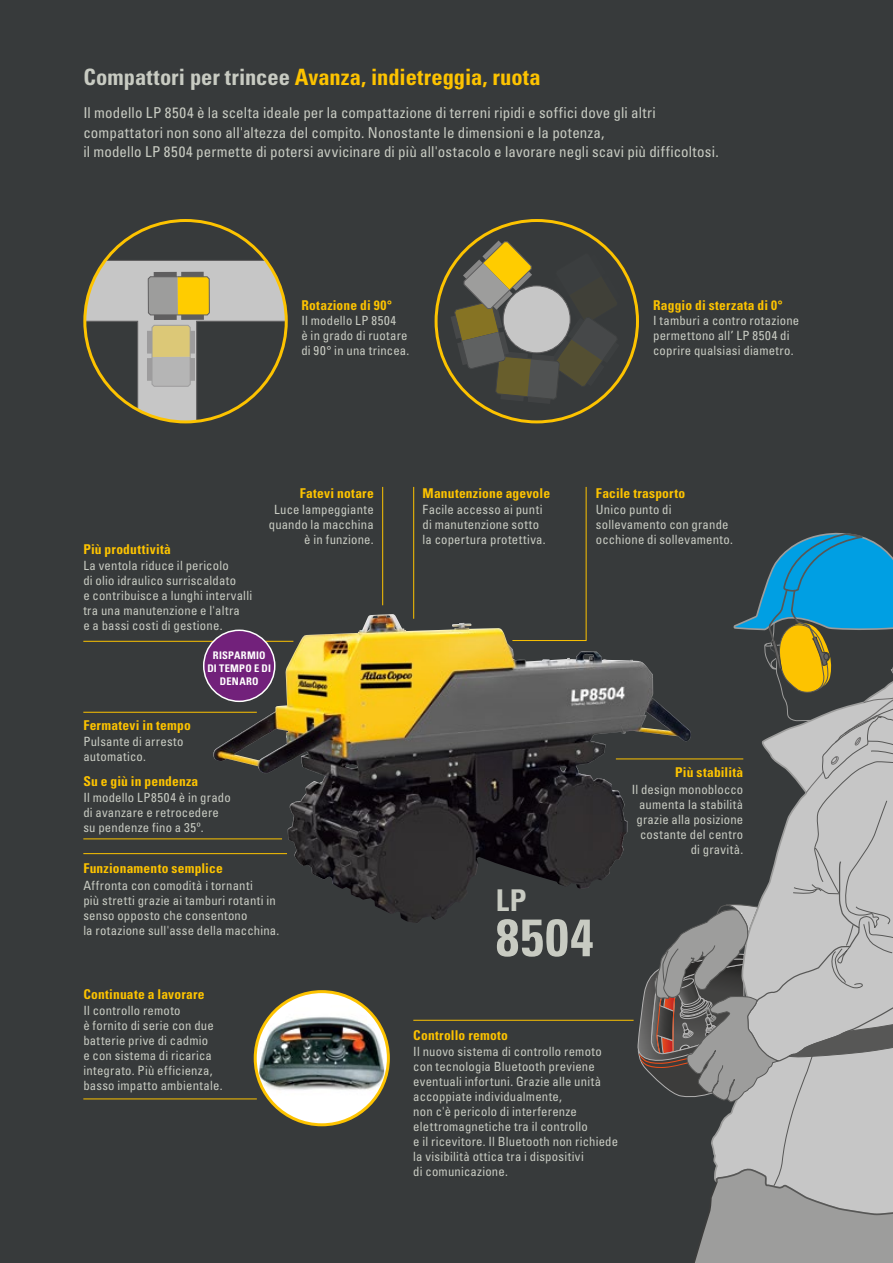
<style>
.page{position:relative;width:893px;height:1263px;background:#373a3b}
.page>*{position:absolute;margin:0;border:0;box-sizing:border-box;transform-origin:0 0}
.t1{font:700 condensed 52.5px "Univers";color:#c8cbc2}
.t2{font:700 condensed 30px "Univers";color:#c8cbc2}
.t3{font:700 condensed 22.5px "Univers";color:#fdc300}
.t4{font:condensed 15px/19.5px "Univers";letter-spacing:.01em;color:#c8cbc2}
.t5{font:700 condensed 13.5px "Univers";letter-spacing:.015em;color:#fdc300}
.t6{font:condensed 12.75px/15px "Univers";letter-spacing:.015em;color:#c8cbc2}
.t7{font:700 condensed 10.5px/12.6px "Univers";letter-spacing:.025em;color:#fff;text-align:center}
.s1{color:#c8cbc2}
</style>
<div class="page">
<img style="left:213px;top:614px;width:384px;height:309px">
<div style="left:255px;top:992px;width:133px;height:133px;background:#fff;border-radius:50%"></div>
<img style="left:258px;top:1005px;width:126px;height:95px">
<div style="left:254px;top:990px;width:136px;height:136px;border:3px solid #fdc300;border-radius:50%"></div>
<svg style="left:597px;top:532px;width:296px;height:731px"></svg>
<svg style="left:451px;top:241px;width:169px;height:163px"></svg>
<svg style="left:85px;top:260px;width:201px;height:162px"></svg>
<svg style="left:512px;top:487px;width:75px;height:154px"></svg>
<hr style="left:382px;top:487px;width:1px;height:118px;background:#fdc300">
<hr style="left:83px;top:853px;width:204px;height:1px;background:#fdc300">
<hr style="left:83px;top:1098px;width:174px;height:1px;background:#fdc300">
<hr style="left:413px;top:1020px;width:221px;height:1px;background:#fdc300">
<hr style="left:616px;top:758px;width:127px;height:1px;background:#fdc300">
<hr style="left:83px;top:712px;width:174px;height:1px;background:#fdc300">
<hr style="left:83px;top:838px;width:199px;height:1px;background:#fdc300">
<hr style="left:83px;top:641px;width:210px;height:1px;background:#fdc300">
<hr style="left:413px;top:487px;width:1px;height:132px;background:#fdc300">
<div style="left:204px;top:630px;width:71px;height:71px;background:#72217b;border-radius:50%"></div>
<div style="left:203px;top:629px;width:72px;height:73px;border:2px solid #fff;border-radius:50%"></div>
<h3 class="t3" style="left:83px;top:63px;width:459px"><span class="s1">Compattori per trincee</span> Avanza, indietreggia, ruota</h3>
<p class="t4" style="left:83px;top:103px;width:637px">Il modello LP 8504 è la scelta ideale per la compattazione di terreni ripidi e soffici dove gli altri compattatori non sono all'altezza del compito. Nonostante le dimensioni e la potenza,<br>il modello LP 8504 permette di potersi avvicinare di più all'ostacolo e lavorare negli scavi più difficoltosi.</p>
<p class="t5" style="left:301px;top:297px;width:92px">Rotazione di 90°</p>
<p class="t6" style="left:301px;top:313px;width:109px">Il modello LP 8504<br>è in grado di ruotare di 90° in una trincea.</p>
<p class="t5" style="left:653px;top:297px;width:131px">Raggio di sterzata di 0°</p>
<p class="t6" style="left:653px;top:313px;width:148px">I tamburi a contro rotazione permettono all’ LP 8504 di coprire qualsiasi diametro.</p>
<p class="t5" style="left:83px;top:541px;width:89px">Più produttività</p>
<p class="t6" style="left:83px;top:558px;width:170px">La ventola riduce il pericolo<br>di olio idraulico surriscaldato<br>e contribuisce a lunghi intervalli tra una manutenzione e l'altra<br>e a bassi costi di gestione.</p>
<p class="t5" style="left:300px;top:485px;width:75px">Fatevi notare</p>
<p class="t6" style="left:269px;top:502px;width:106px;text-align:right">Luce lampeggiante quando la macchina è in funzione.</p>
<p class="t5" style="left:83px;top:717px;width:109px">Fermatevi in tempo</p>
<p class="t6" style="left:83px;top:734px;width:102px">Pulsante di arresto automatico.</p>
<p class="t7" style="left:207px;top:649px;width:65px">RISPARMIO<br>DI TEMPO E DI<br>DENARO</p>
<p class="t5" style="left:83px;top:772px;width:117px">Su e giù in pendenza</p>
<p class="t6" style="left:83px;top:790px;width:149px">Il modello LP8504 è in grado di avanzare e retrocedere su pendenze fino a 35º.</p>
<p class="t5" style="left:83px;top:860px;width:141px">Funzionamento semplice</p>
<p class="t6" style="left:83px;top:877px;width:198px">Affronta con comodità i tornanti<br>più stretti grazie ai tamburi rotanti in senso opposto che consentono<br>la rotazione sull'asse della macchina.</p>
<p class="t5" style="left:423px;top:485px;width:129px">Manutenzione agevole</p>
<p class="t6" style="left:423px;top:502px;width:125px">Facile accesso ai punti di manutenzione sotto la copertura protettiva.</p>
<p class="t5" style="left:596px;top:485px;width:91px">Facile trasporto</p>
<p class="t6" style="left:596px;top:502px;width:139px">Unico punto di sollevamento con grande occhione di sollevamento.</p>
<p class="t5" style="left:675px;top:764px;width:70px">Più stabilità</p>
<p class="t6" style="left:632px;top:781px;width:113px;text-align:right">Il design monoblocco aumenta la stabilità grazie alla posizione costante del centro di gravità.</p>
<h2 class="t2" style="left:496px;top:882px;width:32px">LP</h2>
<h1 class="t1" style="left:496px;top:905px;width:99px">8504</h1>
<p class="t5" style="left:83px;top:986px;width:123px">Continuate a lavorare</p>
<p class="t6" style="left:83px;top:1003px;width:141px">Il controllo remoto<br>è fornito di serie con due batterie prive di cadmio<br>e con sistema di ricarica integrato. Più efficienza, basso impatto ambientale.</p>
<p class="t5" style="left:413px;top:1027px;width:96px">Controllo remoto</p>
<p class="t6" style="left:413px;top:1044px;width:206px">Il nuovo sistema di controllo remoto con tecnologia Bluetooth previene eventuali infortuni. Grazie alle unità accoppiate individualmente,<br>non c'è pericolo di interferenze elettromagnetiche tra il controllo<br>e il ricevitore. Il Bluetooth non richiede la visibilità ottica tra i dispositivi<br>di comunicazione.</p>
</div>
